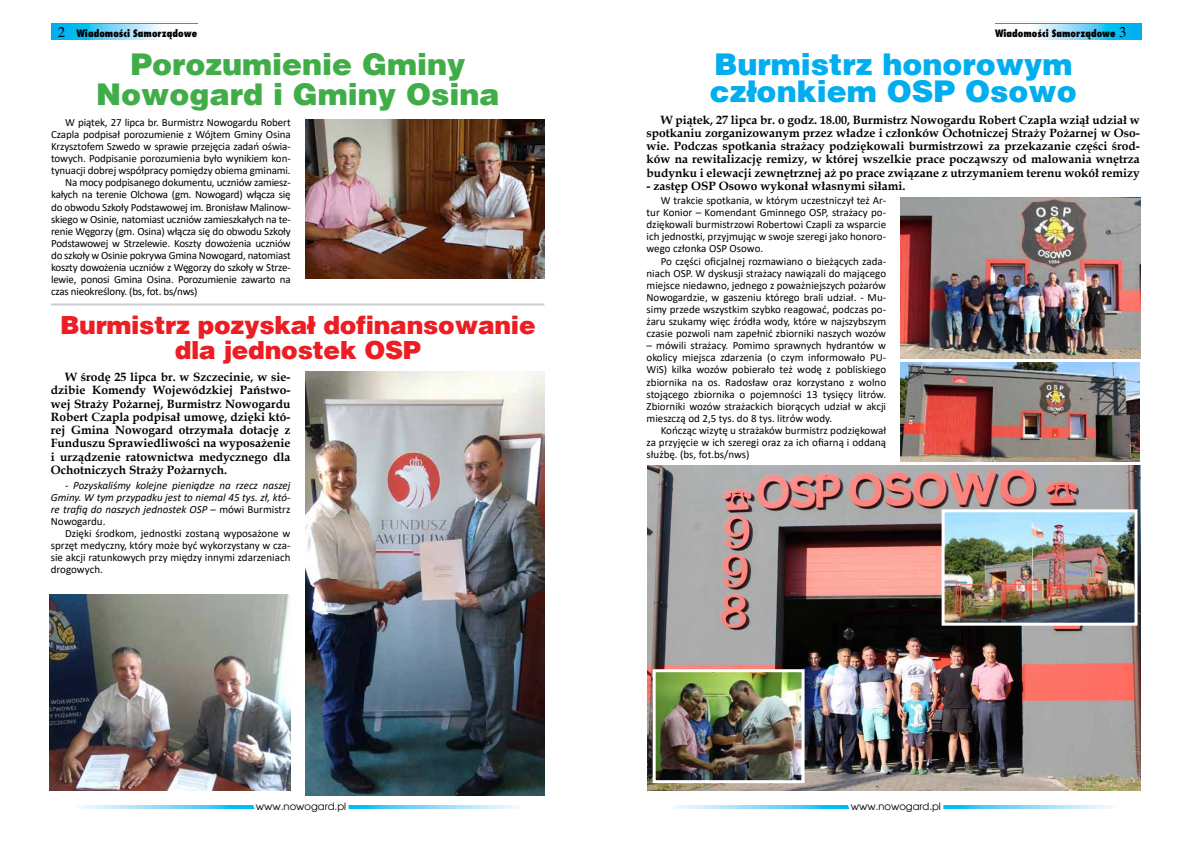
<style>
.page{position:relative;width:1191px;height:842px;background:#fff}
.page>*{position:absolute;margin:0;border:0;box-sizing:border-box;transform-origin:0 0}
.t1{font:900 30px/30px "Switzerland";color:#41ad49;text-align:center}
.t2{font:900 30px/27px "Switzerland";color:#00aeef}
.t3{font:900 25px/25px "Switzerland";letter-spacing:-.01em;color:#ed1d24;text-align:center}
.t4{font:15px "Times";color:#000}
.t5{font:700 12px/13.2px "Book Antiqua";color:#000;text-align:justify}
.t6{font:11px/12.1px "Calibri";letter-spacing:-.02em;color:#000;text-align:justify}
.t7{font:italic 11px/12.1px "Calibri";color:#000;text-align:justify}
.t8{font:800 10px "Fujiyama";color:#000}
.t9{font:10px "Avalon";color:#000}
.s1{font-style:normal}
</style>
<div class="page">
<svg style="left:51px;top:23px;width:146px;height:17px"></svg>
<svg style="left:53px;top:25px;width:144px;height:15px"></svg>
<svg style="left:995px;top:23px;width:147px;height:17px"></svg>
<svg style="left:995px;top:25px;width:145px;height:15px"></svg>
<svg style="left:352px;top:805px;width:166px;height:3px"></svg>
<svg style="left:80px;top:805px;width:167px;height:3px"></svg>
<svg style="left:247px;top:795px;width:105px;height:14px"></svg>
<svg style="left:946px;top:805px;width:166px;height:3px"></svg>
<svg style="left:675px;top:805px;width:167px;height:3px"></svg>
<svg style="left:842px;top:805px;width:104px;height:4px"></svg>
<img style="left:900px;top:198px;width:240px;height:160px">
<hr style="left:51px;top:303px;width:493px;height:2px;background:#cbcdce">
<img style="left:305px;top:371px;width:239px;height:424px">
<img style="left:50px;top:594px;width:241px;height:197px">
<img style="left:305px;top:119px;width:239px;height:160px">
<img style="left:648px;top:466px;width:492px;height:325px">
<img style="left:900px;top:362px;width:240px;height:99px">
<img style="left:945px;top:513px;width:188px;height:109px">
<div style="left:941px;top:509px;width:196px;height:117px;border:3px solid #fff"></div>
<img style="left:656px;top:673px;width:144px;height:106px">
<div style="left:652px;top:669px;width:152px;height:114px;border:3px solid #fff"></div>
<h3 class="t4" style="left:58px;top:24px;width:9px">2</h3>
<h3 class="t4" style="left:1119px;top:24px;width:9px">3</h3>
<p class="t8" style="left:76px;top:27px;width:122px">Wiadomości Samorządowe</p>
<p class="t8" style="left:995px;top:27px;width:122px">Wiadomości Samorządowe</p>
<h1 class="t1" style="left:96px;top:50px;width:405px">Porozumienie Gminy<br>Nowogard i Gminy Osina</h1>
<h1 class="t2" style="left:710px;top:52px;width:368px">Burmistrz honorowym członkiem OSP Osowo</h1>
<p class="t6" style="left:65px;top:116px;width:227px">W piątek, 27 lipca br. Burmistrz Nowogardu Robert</p>
<p class="t6" style="left:51px;top:128px;width:241px">Czapla podpisał porozumienie z Wójtem Gminy Osina</p>
<p class="t6" style="left:51px;top:140px;width:241px">Krzysztofem Szwedo w sprawie przejęcia zadań oświa-</p>
<p class="t6" style="left:51px;top:152px;width:241px">towych. Podpisanie porozumienia było wynikiem kon-</p>
<p class="t6" style="left:51px;top:164px;width:241px">tynuacji dobrej współpracy pomiędzy obiema gminami.</p>
<p class="t6" style="left:65px;top:176px;width:227px">Na mocy podpisanego dokumentu, uczniów zamiesz-</p>
<p class="t6" style="left:51px;top:188px;width:241px">kałych na terenie Olchowa (gm. Nowogard) włącza się</p>
<p class="t6" style="left:51px;top:201px;width:241px">do obwodu Szkoły Podstawowej im. Bronisław Malinow-</p>
<p class="t6" style="left:51px;top:213px;width:241px">skiego w Osinie, natomiast uczniów zamieszkałych na te-</p>
<p class="t6" style="left:51px;top:225px;width:241px">renie Węgorzy (gm. Osina) włącza się do obwodu Szkoły</p>
<p class="t6" style="left:51px;top:237px;width:241px">Podstawowej w Strzelewie. Koszty dowożenia uczniów</p>
<p class="t6" style="left:51px;top:249px;width:241px">do szkoły w Osinie pokrywa Gmina Nowogard, natomiast</p>
<p class="t6" style="left:51px;top:261px;width:241px">koszty dowożenia uczniów z Węgorzy do szkoły w Strze-</p>
<p class="t6" style="left:51px;top:273px;width:241px">lewie, ponosi Gmina Osina. Porozumienie zawarto na</p>
<p class="t6" style="left:51px;top:285px;width:148px">czas nieokreślony. (bs, fot. bs/nws)</p>
<h2 class="t3" style="left:60px;top:313px;width:477px">Burmistrz pozyskał dofinansowanie dla jednostek OSP</h2>
<p class="t5" style="left:51px;top:371px;width:241px;text-indent:14px">W środę 25 lipca br. w Szczecinie, w sie&shy;dzibie Komendy Wojewódzkiej Państwo&shy;wej Straży Pożarnej, Burmistrz Nowogardu Robert Czapla podpisał umowę, dzięki któ&shy;rej Gmina Nowogard otrzymała dotację z Funduszu Sprawiedliwości na wyposażenie i urządzenie ratownictwa medycznego dla Ochotniczych Straży Pożarnych.</p>
<p class="t7" style="left:51px;top:478px;width:241px;text-indent:14px">- Pozyskaliśmy kolejne pieniądze na rzecz naszej Gminy. W tym przypadku jest to niemal 45 tys. zł, któ&shy;re trafią do naszych jednostek OSP <span class="s1">– mówi Burmistrz Nowogardu.</span></p>
<p class="t6" style="left:51px;top:527px;width:241px;text-indent:14px">Dzięki środkom, jednostki zostaną wyposażone w sprzęt medyczny, który może być wykorzystany w cza&shy;sie akcji ratunkowych przy między innymi zdarzeniach drogowych.</p>
<p class="t5" style="left:646px;top:113px;width:495px;text-indent:14px">W piątek, 27 lipca br. o godz. 18.00, Burmistrz Nowogardu Robert Czapla wziął udział w spotkaniu zorganizowanym przez władze i członków Ochotniczej Straży Pożarnej w Oso&shy;wie. Podczas spotkania strażacy podziękowali burmistrzowi za przekazanie części środ&shy;ków na rewitalizację remizy, w której wszelkie prace począwszy od malowania wnętrza budynku i elewacji zewnętrznej aż po prace związane z utrzymaniem terenu wokół remizy</p>
<p class="t5" style="left:646px;top:179px;width:260px">- zastęp OSP Osowo wykonał własnymi siłami.</p>
<p class="t6" style="left:646px;top:194px;width:241px;text-indent:14px">W trakcie spotkania, w którym uczestniczył też Ar&shy;tur Konior – Komendant Gminnego OSP, strażacy po&shy;dziękowali burmistrzowi Robertowi Czapli za wsparcie ich jednostki, przyjmując w swoje szeregi jako honoro&shy;wego członka OSP Osowo.</p>
<p class="t6" style="left:646px;top:255px;width:241px;text-indent:14px">Po części oficjalnej rozmawiano o bieżących zada&shy;niach OSP. W dyskusji strażacy nawiązali do mającego miejsce niedawno, jednego z poważniejszych pożarów Nowogardzie, w gaszeniu którego brali udział. - Mu&shy;simy przede wszystkim szybko reagować, podczas po&shy;żaru szukamy więc źródła wody, które w najszybszym czasie pozwoli nam zapełnić zbiorniki naszych wozów</p>
<p class="t6" style="left:646px;top:339px;width:241px">– mówili strażacy. Pomimo sprawnych hydrantów w okolicy miejsca zdarzenia (o czym informowało PU-WiS) kilka wozów pobierało też wodę z pobliskiego zbiornika na os. Radosław oraz korzystano z wolno stojącego zbiornika o pojemności 13 tysięcy litrów.<br>Zbiorniki wozów strażackich biorących udział w akcji mieszczą od 2,5 tys. do 8 tys. litrów wody.</p>
<p class="t6" style="left:646px;top:424px;width:241px;text-indent:14px">Kończąc wizytę u strażaków burmistrz podziękował za przyjęcie w ich szeregi oraz za ich ofiarną i oddaną służbę. (bs, fot.bs/nws)</p>
<p class="t9" style="left:256px;top:800px;width:92px">www.nowogard.pl</p>
<p class="t9" style="left:850px;top:800px;width:92px">www.nowogard.pl</p>
</div>
